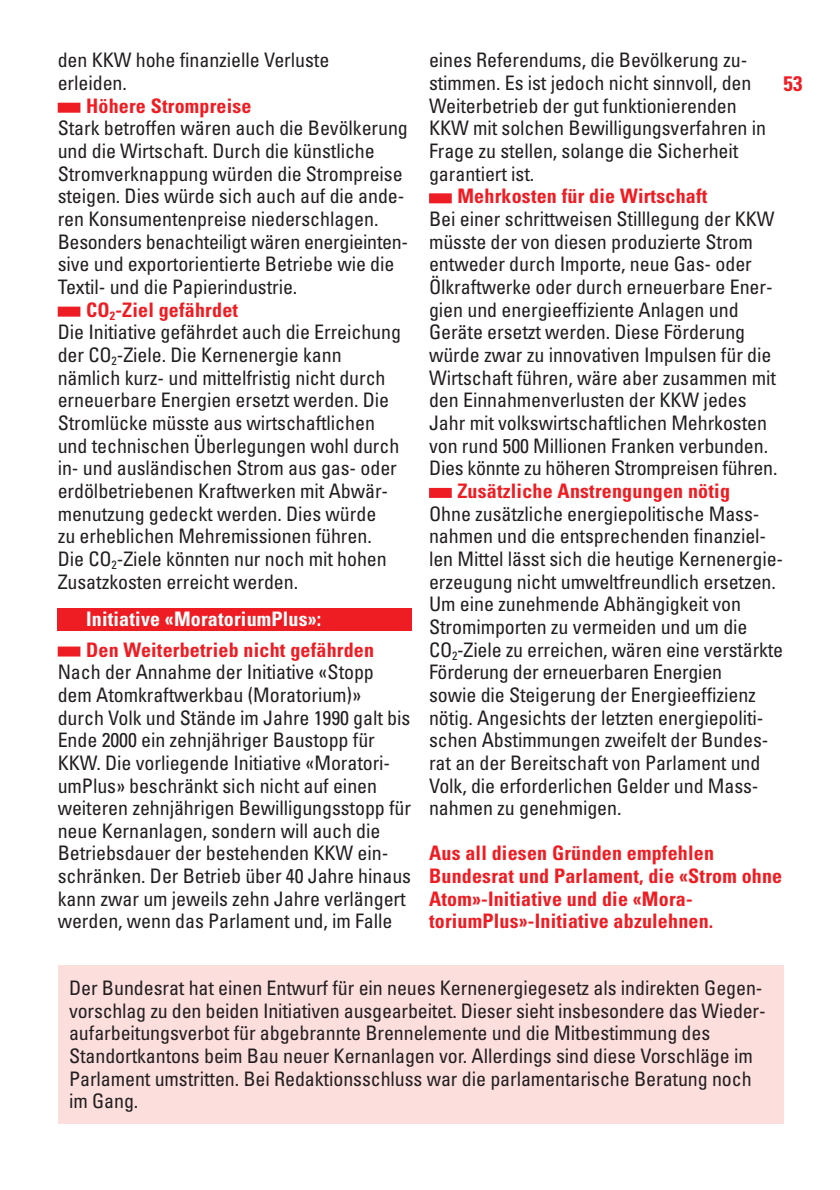
<style>
.page{position:relative;width:840px;height:1190px;background:#fff}
.page>*{position:absolute;margin:0;border:0;box-sizing:border-box;transform-origin:0 0}
.t1{font:700 condensed 21px "Univers";color:#ee1d23}
.t2{font:condensed 20px/22.6px "Univers";letter-spacing:-.005em;color:#231f20}
.t3{font:700 condensed 20px/22.6px "Univers";letter-spacing:.01em;color:#ee1d23}
.t4{font:700 condensed 20px "Univers";letter-spacing:.01em;color:#fff}
</style>
<div class="page">
<div style="left:58px;top:608px;width:354px;height:23px;background:#ee1d23"></div>
<div style="left:58px;top:103px;width:22px;height:10px;background:#ee1d23"></div>
<div style="left:58px;top:307px;width:22px;height:10px;background:#ee1d23"></div>
<div style="left:58px;top:647px;width:22px;height:10px;background:#ee1d23"></div>
<div style="left:429px;top:193px;width:23px;height:10px;background:#ee1d23"></div>
<div style="left:429px;top:488px;width:23px;height:10px;background:#ee1d23"></div>
<div style="left:58px;top:965px;width:725px;height:159px;background:#fcdedd"></div>
<p class="t2" style="left:58px;top:51px;width:273px">den KKW hohe finanzielle Verluste erleiden.</p>
<p class="t3" style="left:86px;top:96px;width:167px">Höhere Strompreise</p>
<p class="t2" style="left:58px;top:119px;width:352px">Stark betroffen wären auch die Bevölkerung</p>
<p class="t2" style="left:58px;top:141px;width:319px">und die Wirtschaft. Durch die künstliche</p>
<p class="t2" style="left:58px;top:164px;width:346px">Stromverknappung würden die Strompreise</p>
<p class="t2" style="left:58px;top:187px;width:348px">steigen. Dies würde sich auch auf die ande-</p>
<p class="t2" style="left:58px;top:209px;width:322px">ren Konsumentenpreise niederschlagen.</p>
<p class="t2" style="left:58px;top:232px;width:352px">Besonders benachteiligt wären energieinten-</p>
<p class="t2" style="left:58px;top:255px;width:338px">sive und exportorientierte Betriebe wie die</p>
<p class="t2" style="left:58px;top:277px;width:241px">Textil- und die Papierindustrie.</p>
<p class="t3" style="left:86px;top:300px;width:154px">CO<sub>2</sub>-Ziel gefährdet</p>
<p class="t2" style="left:58px;top:323px;width:345px">Die Initiative gefährdet auch die Erreichung</p>
<p class="t2" style="left:58px;top:345px;width:286px">der CO<sub>2</sub>-Ziele. Die Kernenergie kann</p>
<p class="t2" style="left:58px;top:368px;width:329px">nämlich kurz- und mittelfristig nicht durch</p>
<p class="t2" style="left:58px;top:391px;width:333px">erneuerbare Energien ersetzt werden. Die</p>
<p class="t2" style="left:58px;top:413px;width:319px">Stromlücke müsste aus wirtschaftlichen</p>
<p class="t2" style="left:58px;top:436px;width:343px">und technischen Überlegungen wohl durch</p>
<p class="t2" style="left:58px;top:459px;width:341px">in- und ausländischen Strom aus gas- oder</p>
<p class="t2" style="left:58px;top:481px;width:332px">erdölbetriebenen Kraftwerken mit Abwär-</p>
<p class="t2" style="left:58px;top:504px;width:320px">menutzung gedeckt werden. Dies würde</p>
<p class="t2" style="left:58px;top:527px;width:316px">zu erheblichen Mehremissionen führen.</p>
<p class="t2" style="left:58px;top:549px;width:331px">Die CO<sub>2</sub>-Ziele könnten nur noch mit hohen</p>
<p class="t2" style="left:58px;top:572px;width:242px">Zusatzkosten erreicht werden.</p>
<p class="t4" style="left:86px;top:611px;width:237px">Initiative «MoratoriumPlus»:</p>
<p class="t3" style="left:86px;top:640px;width:290px">Den Weiterbetrieb nicht gefährden</p>
<p class="t2" style="left:58px;top:663px;width:355px">Nach der Annahme der Initiative «Stopp dem Atomkraftwerkbau (Moratorium)» durch Volk und Stände im Jahre 1990 galt bis Ende 2000 ein zehnjähriger Baustopp für KKW. Die vorliegende Initiative «Moratori&shy;umPlus» beschränkt sich nicht auf einen weiteren zehnjährigen Bewilligungsstopp für neue Kernanlagen, sondern will auch die Betriebsdauer der bestehenden KKW ein&shy;schränken. Der Betrieb über 40 Jahre hinaus kann zwar um jeweils zehn Jahre verlängert werden, wenn das Parlament und, im Falle</p>
<p class="t2" style="left:429px;top:51px;width:339px">eines Referendums, die Bevölkerung zu&shy;stimmen. Es ist jedoch nicht sinnvoll, den Weiterbetrieb der gut funktionierenden KKW mit solchen Bewilligungsverfahren in Frage zu stellen, solange die Sicherheit garantiert ist.</p>
<p class="t3" style="left:457px;top:187px;width:251px">Mehrkosten für die Wirtschaft</p>
<p class="t2" style="left:429px;top:209px;width:350px">Bei einer schrittweisen Stilllegung der KKW müsste der von diesen produzierte Strom entweder durch Importe, neue Gas- oder Ölkraftwerke oder durch erneuerbare Ener&shy;gien und energieeffiziente Anlagen und Geräte ersetzt werden. Diese Förderung würde zwar zu innovativen Impulsen für die Wirtschaft führen, wäre aber zusammen mit den Einnahmenverlusten der KKW jedes Jahr mit volkswirtschaftlichen Mehrkosten von rund 500 Millionen Franken verbunden.<br>Dies könnte zu höheren Strompreisen führen.</p>
<p class="t3" style="left:457px;top:482px;width:274px">Zusätzliche Anstrengungen nötig</p>
<p class="t2" style="left:429px;top:504px;width:356px">Ohne zusätzliche energiepolitische Mass&shy;nahmen und die entsprechenden finanziel&shy;len Mittel lässt sich die heutige Kernenergie&shy;erzeugung nicht umweltfreundlich ersetzen.<br>Um eine zunehmende Abhängigkeit von Stromimporten zu vermeiden und um die CO<sub>2</sub>-Ziele zu erreichen, wären eine verstärkte Förderung der erneuerbaren Energien<br>sowie die Steigerung der Energieeffizienz nötig. Angesichts der letzten energiepoliti&shy;schen Abstimmungen zweifelt der Bundes&shy;rat an der Bereitschaft von Parlament und Volk, die erforderlichen Gelder und Mass&shy;nahmen zu genehmigen.</p>
<p class="t3" style="left:429px;top:844px;width:355px">Aus all diesen Gründen empfehlen Bundesrat und Parlament, die «Strom ohne Atom»-Initiative und die «Mora&shy;toriumPlus»-Initiative abzulehnen.</p>
<p class="t1" style="left:783px;top:76px;width:20px">53</p>
<p class="t2" style="left:69px;top:978px;width:698px">Der Bundesrat hat einen Entwurf für ein neues Kernenergiegesetz als indirekten Gegen&shy;vorschlag zu den beiden Initiativen ausgearbeitet. Dieser sieht insbesondere das Wieder&shy;aufarbeitungsverbot für abgebrannte Brennelemente und die Mitbestimmung des Standortkantons beim Bau neuer Kernanlagen vor. Allerdings sind diese Vorschläge im Parlament umstritten. Bei Redaktionsschluss war die parlamentarische Beratung noch im Gang.</p>
</div>
